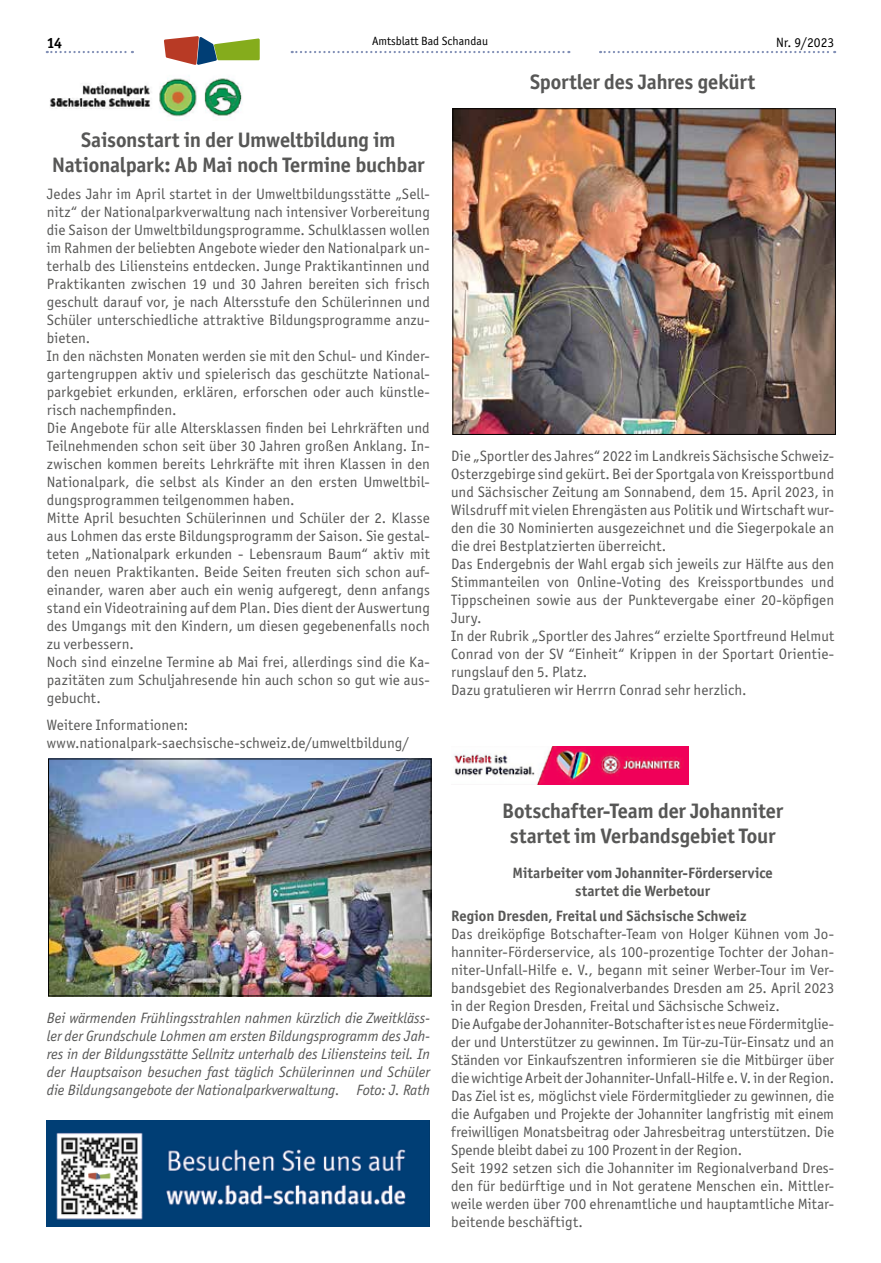
<style>
.page{position:relative;width:881px;height:1263px;background:#fff}
.page>*{position:absolute;margin:0;border:0;box-sizing:border-box;transform-origin:0 0}
.t1{font:700 21px/25.2px "Officina San ITC";letter-spacing:-.01em;color:#575756;text-align:center}
.t2{font:15px/18px "Officina San ITC";letter-spacing:.005em;color:#575756}
.t3{font:italic 15px/18px "Officina San ITC";color:#575756;text-align:justify}
.t4{font:700 15px/18px "Officina San ITC";color:#575756;text-align:center}
.t5{font:700 15px "Officina San ITC";color:#000}
.t6{font:13.5px "Officina San ITC";color:#000}
.t7{font:12px "Officina San ITC";color:#000}
</style>
<div class="page">
<svg style="left:291px;top:51px;width:278px;height:2px"></svg>
<svg style="left:47px;top:51px;width:86px;height:2px"></svg>
<svg style="left:600px;top:51px;width:234px;height:2px"></svg>
<svg style="left:164px;top:36px;width:95px;height:29px"></svg>
<img style="left:454px;top:110px;width:379px;height:323px">
<div style="left:452px;top:108px;width:383px;height:327px;border:1px solid #000"></div>
<img style="left:50px;top:761px;width:379px;height:233px">
<div style="left:48px;top:759px;width:383px;height:237px;border:1px solid #000"></div>
<img style="left:50px;top:75px;width:192px;height:42px">
<img style="left:47px;top:1120px;width:382px;height:107px">
<img style="left:454px;top:746px;width:234px;height:38px">
<p class="t5" style="left:47px;top:34px;width:17px">14</p>
<p class="t7" style="left:372px;top:34px;width:117px">Amtsblatt Bad Schandau</p>
<p class="t6" style="left:775px;top:34px;width:60px">Nr. 9/2023</p>
<h1 class="t1" style="left:530px;top:69px;width:226px">Sportler des Jahres gekürt</h1>
<h1 class="t1" style="left:52px;top:127px;width:374px">Saisonstart in der Umweltbildung im<br>Nationalpark: Ab Mai noch Termine buchbar</h1>
<p class="t2" style="left:47px;top:185px;width:384px">Jedes Jahr im April startet in der Umweltbildungsstätte „Sell&shy;nitz“ der Nationalparkverwaltung nach intensiver Vorbereitung die Saison der Umweltbildungsprogramme. Schulklassen wollen im Rahmen der beliebten Angebote wieder den Nationalpark un&shy;terhalb des Liliensteins entdecken. Junge Praktikantinnen und Praktikanten zwischen 19 und 30 Jahren bereiten sich frisch geschult darauf vor, je nach Altersstufe den Schülerinnen und Schüler unterschiedliche attraktive Bildungsprogramme anzu&shy;bieten.<br>In den nächsten Monaten werden sie mit den Schul- und Kinder&shy;gartengruppen aktiv und spielerisch das geschützte National&shy;parkgebiet erkunden, erklären, erforschen oder auch künstle&shy;risch nachempfinden.<br>Die Angebote für alle Altersklassen finden bei Lehrkräften und Teilnehmenden schon seit über 30 Jahren großen Anklang. In&shy;zwischen kommen bereits Lehrkräfte mit ihren Klassen in den Nationalpark, die selbst als Kinder an den ersten Umweltbil&shy;dungsprogrammen teilgenommen haben.<br>Mitte April besuchten Schülerinnen und Schüler der 2. Klasse aus Lohmen das erste Bildungsprogramm der Saison. Sie gestal&shy;teten „Nationalpark erkunden - Lebensraum Baum“ aktiv mit den neuen Praktikanten. Beide Seiten freuten sich schon auf&shy;einander, waren aber auch ein wenig aufgeregt, denn anfangs stand ein Videotraining auf dem Plan. Dies dient der Auswertung des Umgangs mit den Kindern, um diesen gegebenenfalls noch zu verbessern.<br>Noch sind einzelne Termine ab Mai frei, allerdings sind die Ka&shy;pazitäten zum Schuljahresende hin auch schon so gut wie aus&shy;gebucht.</p>
<p class="t2" style="left:47px;top:715px;width:364px">Weitere Informationen: www.nationalpark-saechsische-schweiz.de/umweltbildung/</p>
<p class="t2" style="left:451px;top:447px;width:384px">Die „Sportler des Jahres“ 2022 im Landkreis Sächsische Schweiz-Osterzgebirge sind gekürt. Bei der Sportgala von Kreissportbund und Sächsischer Zeitung am Sonnabend, dem 15. April 2023, in Wilsdruff mit vielen Ehrengästen aus Politik und Wirtschaft wur&shy;den die 30 Nominierten ausgezeichnet und die Siegerpokale an die drei Bestplatzierten überreicht.<br>Das Endergebnis der Wahl ergab sich jeweils zur Hälfte aus den Stimmanteilen von Online-Voting des Kreissportbundes und Tippscheinen sowie aus der Punktevergabe einer 20-köpfigen Jury.<br>In der Rubrik „Sportler des Jahres“ erzielte Sportfreund Helmut Conrad von der SV “Einheit“ Krippen in der Sportart Orientie&shy;rungslauf den 5. Platz.<br>Dazu gratulieren wir Herrrn Conrad sehr herzlich.</p>
<p class="t3" style="left:47px;top:1009px;width:384px">Bei wärmenden Frühlingsstrahlen nahmen kürzlich die Zweitkläss&shy;ler der Grundschule Lohmen am ersten Bildungsprogramm des Jah&shy;res in der Bildungsstätte Sellnitz unterhalb des Liliensteins teil. In der Hauptsaison besuchen fast täglich Schülerinnen und Schüler die Bildungsangebote der Nationalparkverwaltung. Foto: J. Rath</p>
<h1 class="t1" style="left:502px;top:798px;width:282px">Botschafter-Team der Johanniter startet im Verbandsgebiet Tour</h1>
<p class="t4" style="left:512px;top:864px;width:261px">Mitarbeiter vom Johanniter-Förderservice startet die Werbetour</p>
<p class="t4" style="left:451px;top:906px;width:297px">Region Dresden, Freital und Sächsische Schweiz</p>
<p class="t2" style="left:451px;top:925px;width:384px">Das dreiköpfige Botschafter-Team von Holger Kühnen vom Jo&shy;hanniter-Förderservice, als 100-prozentige Tochter der Johan&shy;niter-Unfall-Hilfe e. V., begann mit seiner Werber-Tour im Ver&shy;bandsgebiet des Regionalverbandes Dresden am 25. April 2023 in der Region Dresden, Freital und Sächsische Schweiz.<br>Die Aufgabe der Johanniter-Botschafter ist es neue Fördermitglie&shy;der und Unterstützer zu gewinnen. Im Tür-zu-Tür-Einsatz und an Ständen vor Einkaufszentren informieren sie die Mitbürger über die wichtige Arbeit der Johanniter-Unfall-Hilfe e. V. in der Region.<br>Das Ziel ist es, möglichst viele Fördermitglieder zu gewinnen, die die Aufgaben und Projekte der Johanniter langfristig mit einem freiwilligen Monatsbeitrag oder Jahresbeitrag unterstützen. Die Spende bleibt dabei zu 100 Prozent in der Region.<br>Seit 1992 setzen sich die Johanniter im Regionalverband Dres&shy;den für bedürftige und in Not geratene Menschen ein. Mittler&shy;weile werden über 700 ehrenamtliche und hauptamtliche Mitar&shy;beitende beschäftigt.</p>
</div>
